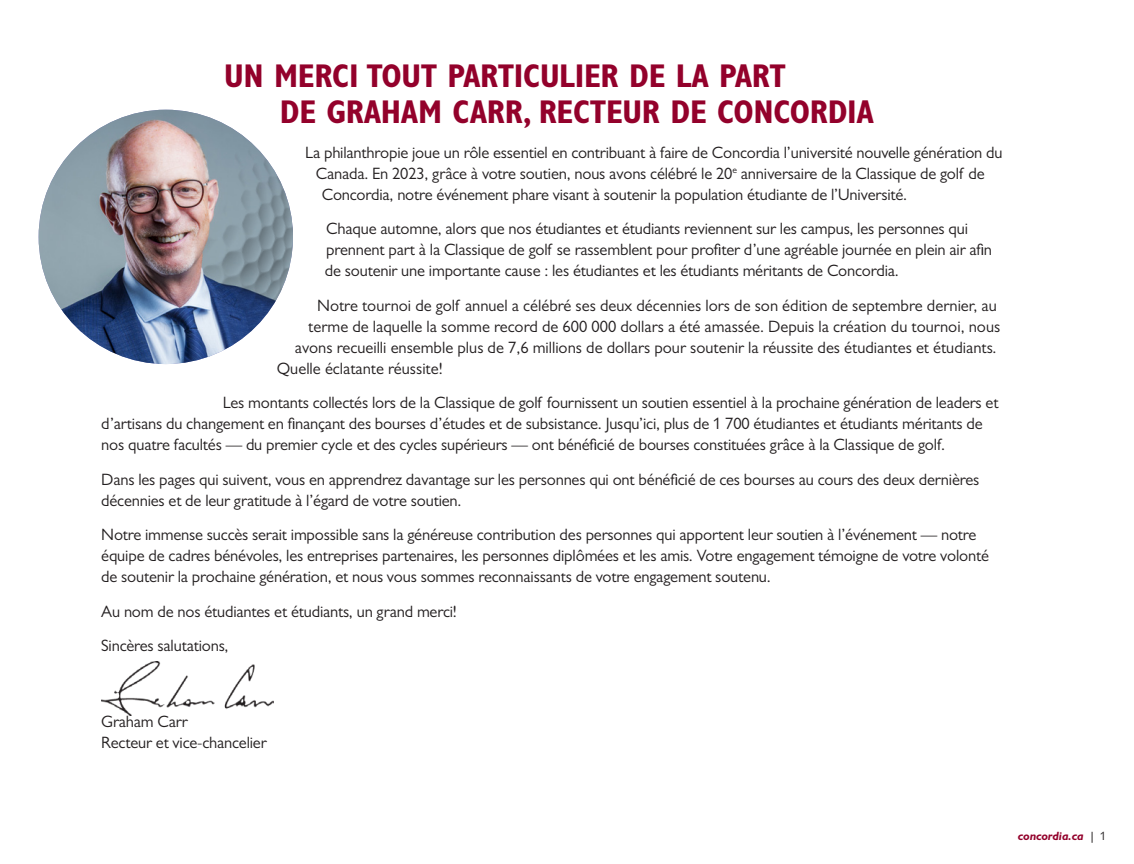
<style>
.page{position:relative;width:1134px;height:864px;background:#fff}
.page>*{position:absolute;margin:0;border:0;box-sizing:border-box;transform-origin:0 0}
.HEADING{font:700 condensed 33px/36px "Gill Sans MT Pro";letter-spacing:-.01em;color:#93012b}
.TEXT{font:16.5px/21px "Gill Sans MT Pro";letter-spacing:-.01em;color:#231f20}
.t1{font:italic 700 12px "Gill Sans MT Pro";color:#93012b}
.s1{font-weight:500;color:#231f20}
.s2{font-weight:400;font-style:normal;color:#231f20}
</style>
<div class="page">
<img style="left:101px;top:662px;width:173px;height:54px">
<img style="left:38px;top:109px;width:255px;height:255px">
<p class="HEADING" style="left:280px;top:58px;width:596px;text-indent:-56px">UN MERCI TOUT PARTICULIER DE LA PART<br>DE GRAHAM CARR, RECTEUR DE CONCORDIA</p>
<p class="TEXT" style="left:305px;top:142px;width:699px">La philanthropie joue un rôle essentiel en contribuant à faire de Concordia l’université nouvelle génération du</p>
<p class="TEXT" style="left:316px;top:163px;width:670px">Canada. En 2023, grâce à votre soutien, nous avons célébré le 20<sup>e</sup> anniversaire de la Classique de golf de</p>
<p class="TEXT" style="left:322px;top:184px;width:587px">Concordia, notre événement phare visant à soutenir la population étudiante de l’Université.</p>
<p class="TEXT" style="left:325px;top:218px;width:669px">Chaque automne, alors que nos étudiantes et étudiants reviennent sur les campus, les personnes qui prennent part à la Classique de golf se rassemblent pour profiter d’une agréable journée en plein air afin de soutenir une importante cause : les étudiantes et les étudiants méritants de Concordia.</p>
<p class="TEXT" style="left:317px;top:295px;width:681px">Notre tournoi de golf annuel a célébré ses deux décennies lors de son édition de septembre dernier, au</p>
<p class="TEXT" style="left:308px;top:316px;width:694px">terme de laquelle la somme record de 600 000 dollars a été amassée. Depuis la création du tournoi, nous</p>
<p class="TEXT" style="left:295px;top:337px;width:703px">avons recueilli ensemble plus de 7,6 millions de dollars pour soutenir la réussite des étudiantes et étudiants.</p>
<p class="TEXT" style="left:277px;top:358px;width:167px">Quelle éclatante réussite!</p>
<p class="TEXT" style="left:101px;top:392px;width:899px;text-indent:122px">Les montants collectés lors de la Classique de golf fournissent un soutien essentiel à la prochaine génération de leaders et d’artisans du changement en finançant des bourses d’études et de subsistance. Jusqu’ici, plus de 1 700 étudiantes et étudiants méritants de nos quatre facultés — du premier cycle et des cycles supérieurs — ont bénéficié de bourses constituées grâce à la Classique de golf.</p>
<p class="TEXT" style="left:101px;top:469px;width:880px">Dans les pages qui suivent, vous en apprendrez davantage sur les personnes qui ont bénéficié de ces bourses au cours des deux dernières décennies et de leur gratitude à l’égard de votre soutien.</p>
<p class="TEXT" style="left:101px;top:524px;width:889px">Notre immense succès serait impossible sans la généreuse contribution des personnes qui apportent leur soutien à l’événement — notre équipe de cadres bénévoles, les entreprises partenaires, les personnes diplômées et les amis. Votre engagement témoigne de votre volonté de soutenir la prochaine génération, et nous vous sommes reconnaissants de votre engagement soutenu.</p>
<p class="TEXT" style="left:101px;top:601px;width:357px">Au nom de nos étudiantes et étudiants, un grand merci!</p>
<p class="TEXT" style="left:101px;top:635px;width:129px">Sincères salutations,</p>
<p class="TEXT" style="left:101px;top:711px;width:167px">Graham Carr<br>Recteur et vice-chancelier</p>
<p class="t1" style="left:1018px;top:829px;width:90px">concordia.ca <span class="s1">|</span> <span class="s2">1</span></p>
</div>
